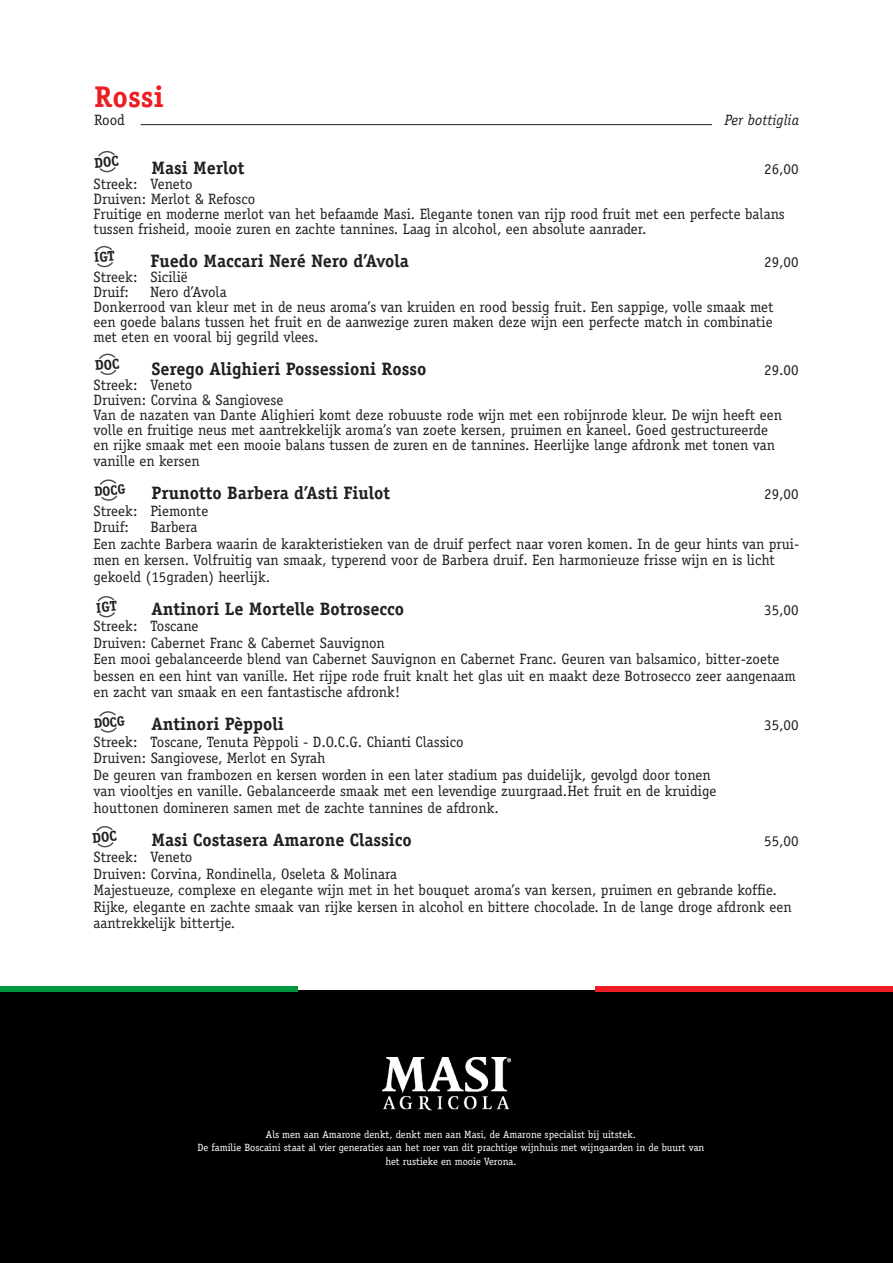
<style>
.page{position:relative;width:893px;height:1263px;background:#fff}
.page>*{position:absolute;margin:0;border:0;box-sizing:border-box;transform-origin:0 0}
.t1{font:700 30px "Officina Serif Std";color:#ee1d23}
.t2{font:700 18px "Officina Serif Std";color:#231f20}
.t3{font:15px/16.5px "Officina Serif Std";color:#231f20}
.t4{font:italic 15px "Officina Serif Std";color:#231f20}
.t5{font:700 13.5px "Officina Serif Std";color:#231f20}
.t6{font:10.5px "Officina Serif Std";color:#fff}
</style>
<div class="page">
<svg style="left:101px;top:495px;width:16px;height:6px"></svg>
<svg style="left:100px;top:479px;width:17px;height:6px"></svg>
<svg style="left:100px;top:727px;width:17px;height:6px"></svg>
<svg style="left:99px;top:711px;width:17px;height:6px"></svg>
<div style="left:0;top:991px;width:893px;height:272px;background:#000"></div>
<hr style="left:141px;top:124px;width:571px;height:1px;background:#231f20">
<img style="left:382px;top:1058px;width:129px;height:52px">
<div style="left:0;top:986px;width:298px;height:6px;background:#009640"></div>
<div style="left:595px;top:986px;width:298px;height:6px;background:#ee1d23"></div>
<svg style="left:97px;top:596px;width:18px;height:22px"></svg>
<svg style="left:99px;top:353px;width:18px;height:22px"></svg>
<svg style="left:98px;top:151px;width:18px;height:22px"></svg>
<svg style="left:95px;top:246px;width:18px;height:22px"></svg>
<svg style="left:96px;top:826px;width:18px;height:22px"></svg>
<p class="t1" style="left:94px;top:78px;width:71px">Rossi</p>
<p class="t3" style="left:94px;top:111px;width:32px">Rood</p>
<p class="t4" style="left:725px;top:111px;width:76px">Per bottiglia</p>
<p class="t2" style="left:151px;top:156px;width:94px">Masi Merlot</p>
<p class="t3" style="left:764px;top:161px;width:36px">26,00</p>
<p class="t3" style="left:94px;top:176px;width:100px">Streek: Veneto</p>
<p class="t3" style="left:94px;top:191px;width:163px">Druiven: Merlot &amp; Refosco</p>
<p class="t3" style="left:94px;top:206px;width:692px;line-height:15px">Fruitige en moderne merlot van het befaamde Masi. Elegante tonen van rijp rood fruit met een perfecte balans tussen frisheid, mooie zuren en zachte tannines. Laag in alcohol, een absolute aanrader.</p>
<p class="t2" style="left:150px;top:249px;width:260px">Fuedo Maccari Neré Nero d’Avola</p>
<p class="t3" style="left:764px;top:254px;width:36px">29,00</p>
<p class="t3" style="left:94px;top:269px;width:96px">Streek: Sicilië</p>
<p class="t3" style="left:94px;top:284px;width:37px">Druif:</p>
<p class="t3" style="left:151px;top:284px;width:78px">Nero d’Avola</p>
<p class="t3" style="left:94px;top:299px;width:682px;line-height:15px;text-align:justify">Donkerrood van kleur met in de neus aroma’s van kruiden en rood bessig fruit. Een sappige, volle smaak met een goede balans tussen het fruit en de aanwezige zuren maken deze wijn een perfecte match in combinatie met eten en vooral bij gegrild vlees.</p>
<p class="t2" style="left:151px;top:357px;width:277px">Serego Alighieri Possessioni Rosso</p>
<p class="t3" style="left:764px;top:362px;width:36px">29.00</p>
<p class="t3" style="left:94px;top:377px;width:100px">Streek: Veneto</p>
<p class="t3" style="left:94px;top:392px;width:191px">Druiven: Corvina &amp; Sangiovese</p>
<p class="t3" style="left:94px;top:407px;width:690px;line-height:15px">Van de nazaten van Dante Alighieri komt deze robuuste rode wijn met een robijnrode kleur. De wijn heeft een volle en fruitige neus met aantrekkelijk aroma’s van zoete kersen, pruimen en kaneel. Goed gestructureerde en rijke smaak met een mooie balans tussen de zuren en de tannines. Heerlijke lange afdronk met tonen van</p>
<p class="t3" style="left:94px;top:453px;width:108px">vanille en kersen</p>
<p class="t2" style="left:151px;top:482px;width:240px">Prunotto Barbera d’Asti Fiulot</p>
<p class="t3" style="left:764px;top:486px;width:36px">29,00</p>
<p class="t3" style="left:94px;top:503px;width:116px">Streek: Piemonte</p>
<p class="t3" style="left:94px;top:519px;width:37px">Druif:</p>
<p class="t3" style="left:150px;top:519px;width:48px">Barbera</p>
<p class="t3" style="left:94px;top:536px;width:707px">Een zachte Barbera waarin de karakteristieken van de druif perfect naar voren komen. In de geur hints van prui&shy;men en kersen. Volfruitig van smaak, typerend voor de Barbera druif. Een harmonieuze frisse wijn en is licht gekoeld (15graden) heerlijk.</p>
<p class="t2" style="left:151px;top:597px;width:254px">Antinori Le Mortelle Botrosecco</p>
<p class="t3" style="left:764px;top:602px;width:36px">35,00</p>
<p class="t3" style="left:94px;top:618px;width:107px">Streek: Toscane</p>
<p class="t3" style="left:94px;top:635px;width:293px">Druiven: Cabernet Franc &amp; Cabernet Sauvignon</p>
<p class="t3" style="left:94px;top:651px;width:704px">Een mooi gebalanceerde blend van Cabernet Sauvignon en Cabernet Franc. Geuren van balsamico, bitter-zoete bessen en een hint van vanille. Het rijpe rode fruit knalt het glas uit en maakt deze Botrosecco zeer aangenaam en zacht van smaak en een fantastische afdronk!</p>
<p class="t2" style="left:151px;top:713px;width:134px">Antinori Pèppoli</p>
<p class="t3" style="left:764px;top:717px;width:36px">35,00</p>
<p class="t3" style="left:94px;top:734px;width:372px">Streek: Toscane, Tenuta Pèppoli - D.O.C.G. Chianti Classico</p>
<p class="t3" style="left:94px;top:750px;width:234px">Druiven: Sangiovese, Merlot en Syrah</p>
<p class="t3" style="left:94px;top:767px;width:619px">De geuren van frambozen en kersen worden in een later stadium pas duidelijk, gevolgd door tonen</p>
<p class="t3" style="left:94px;top:783px;width:624px">van viooltjes en vanille. Gebalanceerde smaak met een levendige zuurgraad.Het fruit en de kruidige</p>
<p class="t3" style="left:94px;top:800px;width:407px">houttonen domineren samen met de zachte tannines de afdronk.</p>
<p class="t2" style="left:151px;top:828px;width:262px">Masi Costasera Amarone Classico</p>
<p class="t3" style="left:764px;top:833px;width:36px">55,00</p>
<p class="t3" style="left:94px;top:849px;width:100px">Streek: Veneto</p>
<p class="t3" style="left:94px;top:866px;width:305px">Druiven: Corvina, Rondinella, Oseleta &amp; Molinara</p>
<p class="t3" style="left:94px;top:882px;width:700px">Majestueuze, complexe en elegante wijn met in het bouquet aroma’s van kersen, pruimen en gebrande koffie.<br>Rijke, elegante en zachte smaak van rijke kersen in alcohol en bittere chocolade. In de lange droge afdronk een aantrekkelijk bittertje.</p>
<p class="t5" style="left:94px;top:483px;width:33px;rotate:-5deg">DOCG</p>
<p class="t5" style="left:93px;top:715px;width:33px;rotate:-5deg">DOCG</p>
<p class="t6" style="left:266px;top:1128px;width:372px">Als men aan Amarone denkt, denkt men aan Masi, de Amarone specialist bij uitstek.</p>
<p class="t6" style="left:198px;top:1141px;width:508px">De familie Boscaini staat al vier generaties aan het roer van dit prachtige wijnhuis met wijngaarden in de buurt van</p>
<p class="t6" style="left:385px;top:1155px;width:133px">het rustieke en mooie Verona.</p>
</div>
